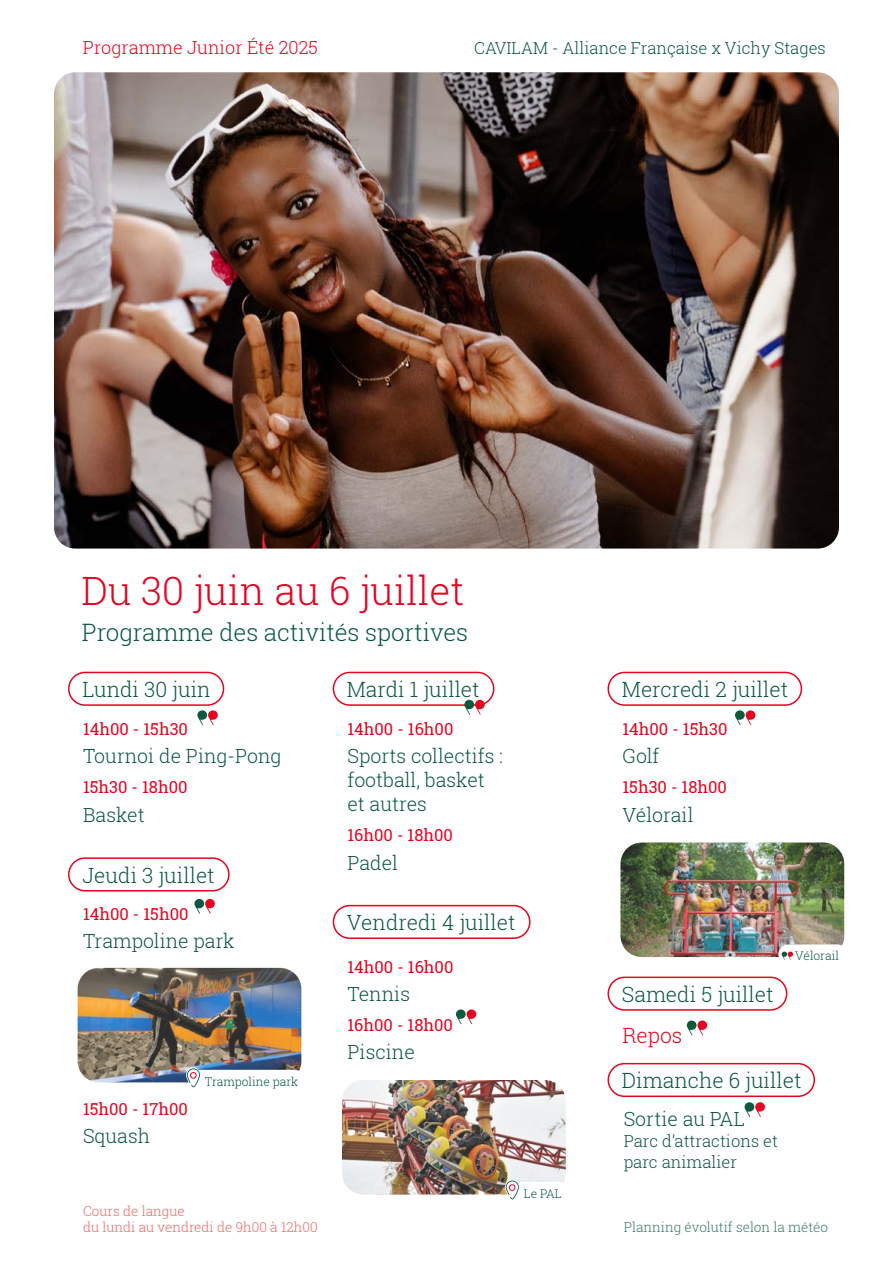
<style>
.page{position:relative;width:893px;height:1263px;background:#fff}
.page>*{position:absolute;margin:0;border:0;box-sizing:border-box;transform-origin:0 0}
.t1{font:300 39px "Roboto Slab";color:#e40521}
.t2{font:300 24px "Roboto Slab";letter-spacing:-.005em;color:#0d593d}
.t3{font:300 21px "Roboto Slab";color:#0d593d}
.t4{font:300 21px "Roboto Slab";color:#e40521}
.t5{font:300 19.5px/24px "Roboto Slab";color:#0d593d}
.t6{font:300 18px "Roboto Slab";color:#e40521}
.t7{font:16.5px "Roboto Slab";color:#e40521}
.t8{font:300 16.5px/21px "Roboto Slab";color:#0d593d}
.t9{font:300 13.5px/16.5px "Roboto Slab";color:#ed6b6a}
.t10{font:300 13.5px "Roboto Slab";color:#3d7a64}
.t11{font:300 12px "Roboto Slab";color:#0d593d}
</style>
<div class="page">
<img style="left:54px;top:72px;width:785px;height:477px">
<div style="left:68px;top:672px;width:156px;height:34px;border:2px solid #e40521;border-radius:16px"></div>
<div style="left:68px;top:857px;width:162px;height:34px;border:2px solid #e40521;border-radius:16px"></div>
<div style="left:333px;top:672px;width:161px;height:34px;border:2px solid #e40521;border-radius:16px"></div>
<div style="left:333px;top:905px;width:197px;height:34px;border:2px solid #e40521;border-radius:16px"></div>
<div style="left:607px;top:672px;width:195px;height:34px;border:2px solid #e40521;border-radius:16px"></div>
<svg style="left:197px;top:710px;width:21px;height:15px"></svg>
<svg style="left:464px;top:700px;width:21px;height:15px"></svg>
<svg style="left:735px;top:710px;width:20px;height:15px"></svg>
<svg style="left:194px;top:899px;width:21px;height:15px"></svg>
<svg style="left:456px;top:1009px;width:20px;height:15px"></svg>
<div style="left:607px;top:976px;width:180px;height:35px;border:2px solid #e40521;border-radius:16px"></div>
<div style="left:607px;top:1063px;width:208px;height:34px;border:2px solid #e40521;border-radius:16px"></div>
<svg style="left:687px;top:1020px;width:20px;height:15px"></svg>
<svg style="left:745px;top:1102px;width:20px;height:15px"></svg>
<img style="left:78px;top:968px;width:223px;height:114px">
<img style="left:342px;top:1080px;width:224px;height:114px">
<img style="left:620px;top:842px;width:224px;height:115px">
<div style="left:190px;top:1070px;width:115px;height:20px;background:#fff;border-radius:10px"></div>
<div style="left:512px;top:1182px;width:57px;height:20px;background:#fff;border-radius:10px"></div>
<div style="left:778px;top:944px;width:69px;height:21px;background:#fff;border-radius:10px"></div>
<svg style="left:186px;top:1068px;width:15px;height:20px"></svg>
<svg style="left:505px;top:1180px;width:15px;height:20px"></svg>
<svg style="left:782px;top:951px;width:11px;height:9px"></svg>
<p class="t6" style="left:83px;top:35px;width:237px">Programme Junior Été 2025</p>
<p class="t8" style="left:474px;top:37px;width:353px">CAVILAM - Alliance Française x Vichy Stages</p>
<h1 class="t1" style="left:81px;top:564px;width:384px">Du 30 juin au 6 juillet</h1>
<p class="t2" style="left:82px;top:616px;width:388px">Programme des activités sportives</p>
<p class="t3" style="left:82px;top:675px;width:130px">Lundi 30 juin</p>
<p class="t7" style="left:83px;top:718px;width:106px">14h00 - 15h30</p>
<p class="t5" style="left:83px;top:744px;width:200px">Tournoi de Ping-Pong</p>
<p class="t7" style="left:83px;top:776px;width:106px">15h30 - 18h00</p>
<p class="t5" style="left:83px;top:802px;width:63px">Basket</p>
<p class="t3" style="left:82px;top:860px;width:134px">Jeudi 3 juillet</p>
<p class="t7" style="left:83px;top:903px;width:107px">14h00 - 15h00</p>
<p class="t5" style="left:83px;top:929px;width:153px">Trampoline park</p>
<p class="t7" style="left:83px;top:1097px;width:106px">15h00 - 17h00</p>
<p class="t5" style="left:83px;top:1123px;width:69px">Squash</p>
<p class="t11" style="left:205px;top:1073px;width:95px">Trampoline park</p>
<p class="t3" style="left:347px;top:675px;width:134px">Mardi 1 juillet</p>
<p class="t7" style="left:347px;top:718px;width:107px">14h00 - 16h00</p>
<p class="t5" style="left:347px;top:744px;width:157px">Sports collectifs : football, basket et autres</p>
<p class="t7" style="left:347px;top:824px;width:107px">16h00 - 18h00</p>
<p class="t5" style="left:347px;top:850px;width:52px">Padel</p>
<p class="t3" style="left:347px;top:908px;width:170px">Vendredi 4 juillet</p>
<p class="t7" style="left:347px;top:955px;width:107px">14h00 - 16h00</p>
<p class="t5" style="left:347px;top:981px;width:64px">Tennis</p>
<p class="t7" style="left:347px;top:1013px;width:107px">16h00 - 18h00</p>
<p class="t5" style="left:347px;top:1039px;width:69px">Piscine</p>
<p class="t9" style="left:83px;top:1202px;width:236px">Cours de langue<br>du lundi au vendredi de 9h00 à 12h00</p>
<p class="t11" style="left:524px;top:1185px;width:39px">Le PAL</p>
<p class="t3" style="left:622px;top:675px;width:168px">Mercredi 2 juillet</p>
<p class="t7" style="left:622px;top:718px;width:106px">14h00 - 15h30</p>
<p class="t5" style="left:622px;top:744px;width:39px">Golf</p>
<p class="t7" style="left:622px;top:776px;width:106px">15h30 - 18h00</p>
<p class="t5" style="left:622px;top:802px;width:73px">Vélorail</p>
<p class="t3" style="left:622px;top:980px;width:153px">Samedi 5 juillet</p>
<p class="t4" style="left:622px;top:1020px;width:61px">Repos</p>
<p class="t11" style="left:795px;top:947px;width:45px">Vélorail</p>
<p class="t3" style="left:622px;top:1066px;width:181px">Dimanche 6 juillet</p>
<p class="t5" style="left:624px;top:1106px;width:123px">Sortie au PAL</p>
<p class="t8" style="left:624px;top:1130px;width:156px">Parc d’attractions et parc animalier</p>
<p class="t10" style="left:624px;top:1218px;width:206px">Planning évolutif selon la météo</p>
</div>
